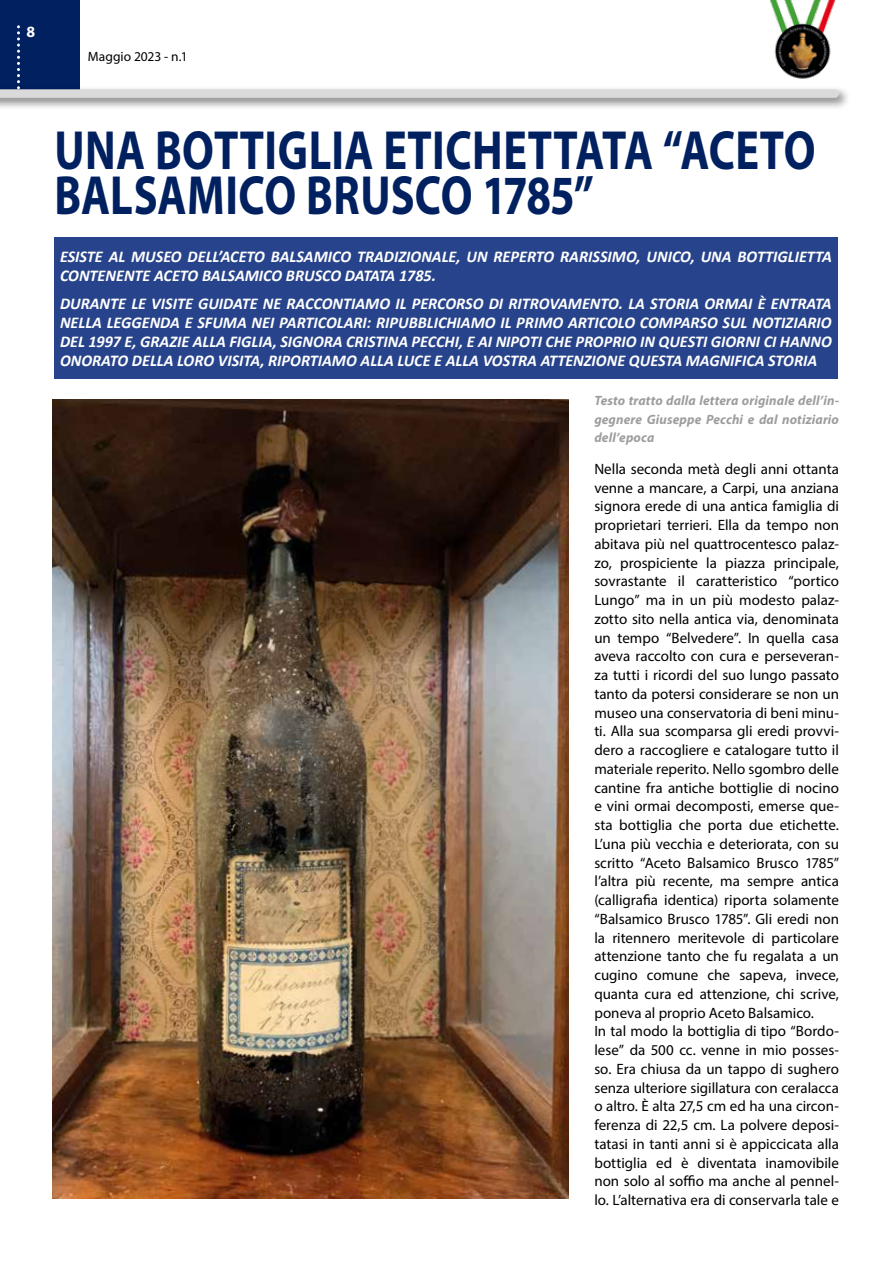
<style>
.page{position:relative;width:893px;height:1263px;background:#fff}
.page>*{position:absolute;margin:0;border:0;box-sizing:border-box;transform-origin:0 0}
.t1{font:700 55.5px/45px "Myriad Pro";letter-spacing:.005em;color:#002060;scale:.8 1}
.t2{font:italic 700 16.5px/18.9px "Calibri";color:#fff}
.t3{font:700 15.75px "Myriad Pro";color:#fff}
.t4{font:15px/18.8px "Myriad Pro";color:#000}
.t5{font:italic 700 13.5px/18.8px "Myriad Pro";letter-spacing:.01em;color:#9d9d9c;text-align:justify}
.t6{font:13.5px "Myriad Pro";letter-spacing:.005em;color:#000}
</style>
<div class="page">
<div style="left:0;top:86px;width:851px;height:24px;background:#000;opacity:.5"></div>
<div style="left:54px;top:237px;width:784px;height:141px;background:#27438b"></div>
<svg style="left:0;top:0;width:839px;height:98px"></svg>
<img style="left:767px;top:0;width:71px;height:82px">
<img style="left:53px;top:400px;width:516px;height:799px">
<p class="t3" style="left:26px;top:22px;width:10px">8</p>
<p class="t6" style="left:88px;top:48px;width:101px">Maggio 2023 - n.1</p>
<h1 class="t1" style="left:54px;top:126px;width:953px">UNA BOTTIGLIA ETICHETTATA “ACETO<br>BALSAMICO BRUSCO 1785”</h1>
<p class="t2" style="left:60px;top:247px;width:773px">ESISTE AL MUSEO DELL’ACETO BALSAMICO TRADIZIONALE, UN REPERTO RARISSIMO, UNICO, UNA BOTTIGLIETTA<br>CONTENENTE ACETO BALSAMICO BRUSCO DATATA 1785.</p>
<p class="t2" style="left:60px;top:293px;width:773px;text-align:justify">DURANTE LE VISITE GUIDATE NE RACCONTIAMO IL PERCORSO DI RITROVAMENTO. LA STORIA ORMAI È ENTRATA NELLA LEGGENDA E SFUMA NEI PARTICOLARI: RIPUBBLICHIAMO IL PRIMO ARTICOLO COMPARSO SUL NOTIZIARIO DEL 1997 E, GRAZIE ALLA FIGLIA, SIGNORA CRISTINA PECCHI, E AI NIPOTI CHE PROPRIO IN QUESTI GIORNI CI HANNO ONORATO DELLA LORO VISITA, RIPORTIAMO ALLA LUCE E ALLA VOSTRA ATTENZIONE QUESTA MAGNIFICA STORIA</p>
<p class="t5" style="left:594px;top:390px;width:246px">Testo tratto dalla lettera originale dell’in&shy;gegnere Giuseppe Pecchi e dal notiziario dell’epoca</p>
<p class="t4" style="left:594px;top:459px;width:246px">Nella seconda metà degli anni ottanta venne a mancare, a Carpi, una anziana signora erede di una antica famiglia di proprietari terrieri. Ella da tempo non abitava più nel quattrocentesco palaz&shy;zo, prospiciente la piazza principale, sovrastante il caratteristico “portico Lungo” ma in un più modesto palaz&shy;zotto sito nella antica via, denominata un tempo “Belvedere”. In quella casa aveva raccolto con cura e perseveran&shy;za tutti i ricordi del suo lungo passato tanto da potersi considerare se non un museo una conservatoria di beni minu&shy;ti. Alla sua scomparsa gli eredi provvi&shy;dero a raccogliere e catalogare tutto il materiale reperito. Nello sgombro delle cantine fra antiche bottiglie di nocino e vini ormai decomposti, emerse que&shy;sta bottiglia che porta due etichette.<br>L’una più vecchia e deteriorata, con su scritto “Aceto Balsamico Brusco 1785” l’altra più recente, ma sempre antica (calligrafia identica) riporta solamente “Balsamico Brusco 1785”. Gli eredi non la ritennero meritevole di particolare attenzione tanto che fu regalata a un cugino comune che sapeva, invece, quanta cura ed attenzione, chi scrive, poneva al proprio Aceto Balsamico.<br>In tal modo la bottiglia di tipo “Bordo&shy;lese” da 500 cc. venne in mio posses&shy;so. Era chiusa da un tappo di sughero senza ulteriore sigillatura con ceralacca o altro. È alta 27,5 cm ed ha una circon&shy;ferenza di 22,5 cm. La polvere deposi&shy;tatasi in tanti anni si è appiccicata alla bottiglia ed è diventata inamovibile non solo al soffio ma anche al pennel&shy;lo. L’alternativa era di conservarla tale e</p>
</div>
